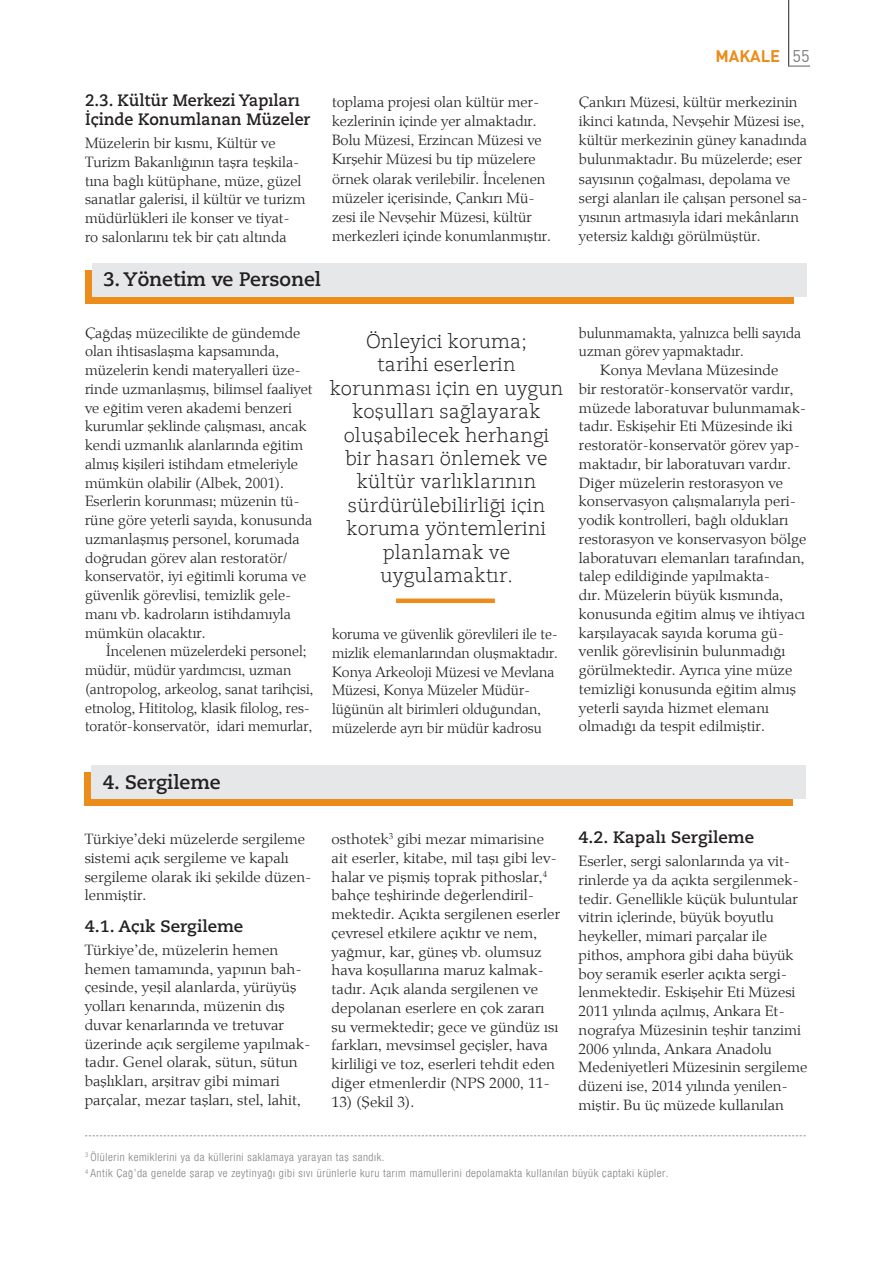
<style>
.page{position:relative;width:893px;height:1263px;background:#fff}
.page>*{position:absolute;margin:0;border:0;box-sizing:border-box;transform-origin:0 0}
.spot{font:19.5px/23.4px "Caecilia Light T";color:#231f20;text-align:center}
.arabaslik{font:700 19.5px "Caecilia";color:#231f20}
.arabaslik-2{font:700 16.5px/18.8px "Caecilia";color:#231f20}
.t1{font:16.5px "dinbold T";color:#eb8c1b}
.metin{font:15px/18.8px "Palatino Light T";color:#231f20}
.metin-2{font:11.25px "Helvetica LCT";letter-spacing:.05em;color:#808285}
.s1{font-family:"DINPLAINT";color:#76787b}
</style>
<div class="page">
<hr style="left:788px;top:0;width:1px;height:67px;background:#231f20">
<hr style="left:788px;top:65px;width:22px;height:2px;background:#939598">
<div style="left:85px;top:270px;width:709px;height:34px;background:#eb8c1b"></div>
<div style="left:92px;top:263px;width:715px;height:34px;background:#e6e7e9"></div>
<div style="left:85px;top:772px;width:708px;height:34px;background:#eb8c1b"></div>
<div style="left:91px;top:765px;width:715px;height:34px;background:#e6e7e9"></div>
<div style="left:396px;top:598px;width:99px;height:5px;background:#eb8c1b"></div>
<svg style="left:85px;top:1135px;width:721px;height:1px"></svg>
<p class="t1" style="left:715px;top:45px;width:96px">MAKALE <span class="s1">55</span></p>
<p class="arabaslik-2" style="left:85px;top:91px;width:227px">2.3. Kültür Merkezi Yapıları<br>İçinde Konumlanan Müzeler</p>
<p class="metin" style="left:85px;top:134px;width:222px">Müzelerin bir kısmı, Kültür ve Turizm Bakanlığının taşra teşkila&shy;tına bağlı kütüphane, müze, güzel sanatlar galerisi, il kültür ve turizm müdürlükleri ile konser ve tiyat&shy;ro salonlarını tek bir çatı altında</p>
<p class="metin" style="left:332px;top:93px;width:220px">toplama projesi olan kültür mer&shy;kezlerinin içinde yer almaktadır.<br>Bolu Müzesi, Erzincan Müzesi ve Kırşehir Müzesi bu tip müzelere örnek olarak verilebilir. İncelenen müzeler içerisinde, Çankırı Mü&shy;zesi ile Nevşehir Müzesi, kültür merkezleri içinde konumlanmıştır.</p>
<p class="metin" style="left:579px;top:93px;width:230px">Çankırı Müzesi, kültür merkezinin ikinci katında, Nevşehir Müzesi ise, kültür merkezinin güney kanadında bulunmaktadır. Bu müzelerde; eser sayısının çoğalması, depolama ve sergi alanları ile çalışan personel sa&shy;yısının artmasıyla idari mekânların yetersiz kaldığı görülmüştür.</p>
<p class="arabaslik" style="left:103px;top:268px;width:219px">3. Yönetim ve Personel</p>
<p class="metin" style="left:85px;top:323px;width:229px">Çağdaş müzecilikte de gündemde olan ihtisaslaşma kapsamında, müzelerin kendi materyalleri üze&shy;rinde uzmanlaşmış, bilimsel faaliyet ve eğitim veren akademi benzeri kurumlar şeklinde çalışması, ancak kendi uzmanlık alanlarında eğitim almış kişileri istihdam etmeleriyle mümkün olabilir (Albek, 2001).<br>Eserlerin korunması; müzenin tü&shy;rüne göre yeterli sayıda, konusunda uzmanlaşmış personel, korumada doğrudan görev alan restoratör/ konservatör, iyi eğitimli koruma ve güvenlik görevlisi, temizlik gele&shy;manı vb. kadroların istihdamıyla mümkün olacaktır.</p>
<p class="metin" style="left:85px;top:642px;width:230px;text-indent:21px">İncelenen müzelerdeki personel; müdür, müdür yardımcısı, uzman (antropolog, arkeolog, sanat tarihçisi, etnolog, Hititolog, klasik filolog, res&shy;toratör-konservatör, idari memurlar,</p>
<p class="spot" style="left:366px;top:330px;width:162px">Önleyici koruma;</p>
<p class="spot" style="left:377px;top:353px;width:140px">tarihi eserlerin</p>
<p class="spot" style="left:330px;top:377px;width:235px">korunması için en uygun koşulları sağlayarak oluşabilecek herhangi bir hasarı önlemek ve kültür varlıklarının sürdürülebilirliği için koruma yöntemlerini planlamak ve uygulamaktır.</p>
<p class="metin" style="left:332px;top:625px;width:228px">koruma ve güvenlik görevlileri ile te&shy;mizlik elemanlarından oluşmaktadır.<br>Konya Arkeoloji Müzesi ve Mevlana Müzesi, Konya Müzeler Müdür&shy;lüğünün alt birimleri olduğundan, müzelerde ayrı bir müdür kadrosu</p>
<p class="metin" style="left:579px;top:323px;width:224px">bulunmamakta, yalnızca belli sayıda uzman görev yapmaktadır.</p>
<p class="metin" style="left:579px;top:361px;width:229px;text-indent:21px">Konya Mevlana Müzesinde<br>bir restoratör-konservatör vardır, müzede laboratuvar bulunmamak&shy;tadır. Eskişehir Eti Müzesinde iki restoratör-konservatör görev yap&shy;maktadır, bir laboratuvarı vardır.<br>Diğer müzelerin restorasyon ve konservasyon çalışmalarıyla peri&shy;yodik kontrolleri, bağlı oldukları restorasyon ve konservasyon bölge laboratuvarı elemanları tarafından, talep edildiğinde yapılmakta-<br>dır. Müzelerin büyük kısmında, konusunda eğitim almış ve ihtiyacı karşılayacak sayıda koruma gü&shy;venlik görevlisinin bulunmadığı görülmektedir. Ayrıca yine müze temizliği konusunda eğitim almış yeterli sayıda hizmet elemanı olmadığı da tespit edilmiştir.</p>
<p class="arabaslik" style="left:103px;top:770px;width:120px">4. Sergileme</p>
<p class="metin" style="left:85px;top:830px;width:229px">Türkiye’deki müzelerde sergileme sistemi açık sergileme ve kapalı sergileme olarak iki şekilde düzen&shy;lenmiştir.</p>
<p class="arabaslik-2" style="left:85px;top:917px;width:160px">4.1. Açık Sergileme</p>
<p class="metin" style="left:85px;top:941px;width:227px">Türkiye’de, müzelerin hemen hemen tamamında, yapının bah&shy;çesinde, yeşil alanlarda, yürüyüş yolları kenarında, müzenin dış duvar kenarlarında ve tretuvar üzerinde açık sergileme yapılmak&shy;tadır. Genel olarak, sütun, sütun başlıkları, arşitrav gibi mimari parçalar, mezar taşları, stel, lahit,</p>
<p class="metin" style="left:332px;top:830px;width:230px">osthotek<sup>3</sup> gibi mezar mimarisine ait eserler, kitabe, mil taşı gibi lev&shy;halar ve pişmiş toprak pithoslar,<sup>4 </sup>bahçe teşhirinde değerlendiril&shy;mektedir. Açıkta sergilenen eserler çevresel etkilere açıktır ve nem, yağmur, kar, güneş vb. olumsuz hava koşullarına maruz kalmak&shy;tadır. Açık alanda sergilenen ve depolanan eserlere en çok zararı su vermektedir; gece ve gündüz ısı farkları, mevsimsel geçişler, hava kirliliği ve toz, eserleri tehdit eden diğer etmenlerdir (NPS 2000, 11-</p>
<p class="metin" style="left:332px;top:1092px;width:84px">13) (Şekil 3).</p>
<p class="arabaslik-2" style="left:579px;top:828px;width:177px">4.2. Kapalı Sergileme</p>
<p class="metin" style="left:579px;top:852px;width:230px">Eserler, sergi salonlarında ya vit&shy;rinlerde ya da açıkta sergilenmek&shy;tedir. Genellikle küçük buluntular vitrin içlerinde, büyük boyutlu heykeller, mimari parçalar ile pithos, amphora gibi daha büyük boy seramik eserler açıkta sergi&shy;lenmektedir. Eskişehir Eti Müzesi 2011 yılında açılmış, Ankara Et&shy;nografya Müzesinin teşhir tanzimi 2006 yılında, Ankara Anadolu Medeniyetleri Müzesinin sergileme düzeni ise, 2014 yılında yenilen&shy;miştir. Bu üç müzede kullanılan</p>
<p class="metin-2" style="left:85px;top:1150px;width:301px"><sup>3</sup> Ölülerin kemiklerini ya da küllerini saklamaya yarayan taş sandık.</p>
<p class="metin-2" style="left:85px;top:1167px;width:585px"><sup>4</sup> Antik Çağ’da genelde şarap ve zeytinyağı gibi sıvı ürünlerle kuru tarım mamullerini depolamakta kullanılan büyük çaptaki küpler.</p>
</div>
